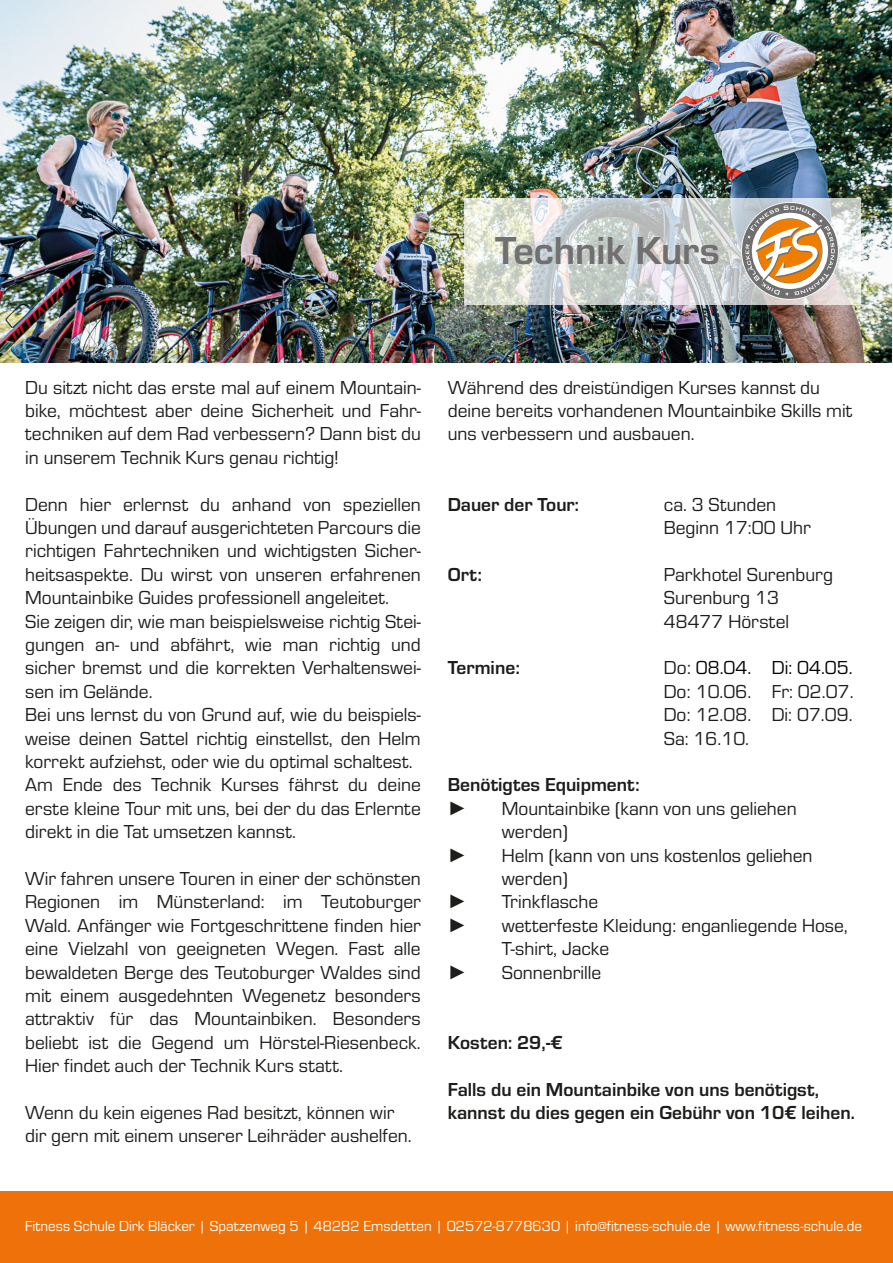
<style>
.page{position:relative;width:893px;height:1263px;background:#fff}
.page>*{position:absolute;margin:0;border:0;box-sizing:border-box;transform-origin:0 0}
.t1{font:700 40.5px "Eurostile";color:#716f6f}
.t2{font:19.5px/23.4px "Eurostile";color:#1d1d1b}
.t3{font:700 19.5px/23.4px "Eurostile";color:#1d1d1b}
.t4{font:19.5px "Arial";color:#1d1d1b}
.t5{font:15px "Eurostile";color:#fff}
.s1{color:#000}
</style>
<div class="page">
<img style="left:0;top:0;width:892px;height:363px">
<div style="left:0;top:1191px;width:893px;height:72px;background:#ee7209"></div>
<svg style="left:464px;top:198px;width:397px;height:107px;background:#d3d7d4"></svg>
<svg style="left:741px;top:202px;width:98px;height:98px"></svg>
<h1 class="t1" style="left:495px;top:222px;width:226px">Technik Kurs</h1>
<p class="t2" style="left:25px;top:374px;width:397px;text-align:justify">Du sitzt nicht das erste mal auf einem Mountain&shy;bike, möchtest aber deine Sicherheit und Fahr&shy;techniken auf dem Rad verbessern? Dann bist du in unserem Technik Kurs genau richtig!</p>
<p class="t2" style="left:25px;top:491px;width:397px">Denn hier erlernst du anhand von speziellen Übungen und darauf ausgerichteten Parcours die richtigen Fahrtechniken und wichtigsten Sicher&shy;heitsaspekte. Du wirst von unseren erfahrenen Mountainbike Guides professionell angeleitet.<br>Sie zeigen dir, wie man beispielsweise richtig Stei&shy;gungen an- und abfährt, wie man richtig und sicher bremst und die korrekten Verhaltenswei&shy;sen im Gelände.<br>Bei uns lernst du von Grund auf, wie du beispiels&shy;weise deinen Sattel richtig einstellst, den Helm korrekt aufziehst, oder wie du optimal schaltest.<br>Am Ende des Technik Kurses fährst du deine erste kleine Tour mit uns, bei der du das Erlernte direkt in die Tat umsetzen kannst.</p>
<p class="t2" style="left:25px;top:866px;width:397px;text-align:justify">Wir fahren unsere Touren in einer der schönsten Regionen im Münsterland: im Teutoburger Wald. Anfänger wie Fortgeschrittene finden hier eine Vielzahl von geeigneten Wegen. Fast alle bewaldeten Berge des Teutoburger Waldes sind mit einem ausgedehnten Wegenetz besonders attraktiv für das Mountainbiken. Besonders beliebt ist die Gegend um Hörstel-Riesenbeck.<br>Hier findet auch der Technik Kurs statt.</p>
<p class="t2" style="left:25px;top:1100px;width:388px">Wenn du kein eigenes Rad besitzt, können wir dir gern mit einem unserer Leihräder aushelfen.</p>
<p class="t2" style="left:448px;top:374px;width:406px">Während des dreistündigen Kurses kannst du deine bereits vorhandenen Mountainbike Skills mit uns verbessern und ausbauen.</p>
<p class="t3" style="left:448px;top:491px;width:133px">Dauer der Tour:</p>
<p class="t2" style="left:664px;top:491px;width:149px">ca. 3 Stunden<br>Beginn 17:00 Uhr</p>
<p class="t3" style="left:448px;top:561px;width:36px">Ort:</p>
<p class="t2" style="left:664px;top:562px;width:171px">Parkhotel Surenburg<br>Surenburg 13<br>48477 Hörstel</p>
<p class="t3" style="left:448px;top:655px;width:74px">Termine:</p>
<p class="t2" style="left:664px;top:655px;width:191px;text-align:justify">Do: <span class="s1">08.04. Di: 04.05.<br></span>Do: 10.06. Fr: 02.07.<br>Do: 12.08. Di: 07.09.<br>Sa: 16.10.</p>
<p class="t3" style="left:448px;top:772px;width:193px">Benötigtes Equipment:</p>
<p class="t4" style="left:448px;top:794px;width:21px">►</p>
<p class="t2" style="left:502px;top:796px;width:296px">Mountainbike (kann von uns geliehen werden)</p>
<p class="t4" style="left:448px;top:841px;width:21px">►</p>
<p class="t2" style="left:502px;top:842px;width:312px">Helm (kann von uns kostenlos geliehen werden)</p>
<p class="t4" style="left:448px;top:888px;width:21px">►</p>
<p class="t2" style="left:502px;top:889px;width:98px">Trinkflasche</p>
<p class="t4" style="left:448px;top:911px;width:21px">►</p>
<p class="t2" style="left:502px;top:913px;width:347px">wetterfeste Kleidung: enganliegende Hose,<br>T-shirt, Jacke</p>
<p class="t4" style="left:448px;top:958px;width:21px">►</p>
<p class="t2" style="left:502px;top:959px;width:101px">Sonnenbrille</p>
<p class="t3" style="left:448px;top:1029px;width:116px">Kosten: 29,-€</p>
<p class="t3" style="left:448px;top:1076px;width:408px">Falls du ein Mountainbike von uns benötigst, kannst du dies gegen ein Gebühr von 10€ leihen.</p>
<p class="t5" style="left:25px;top:1215px;width:838px">Fitness Schule Dirk Bläcker | Spatzenweg 5 | 48282 Emsdetten | 02572-8778630 | info@fitness-schule.de | www.fitness-schule.de</p>
</div>
